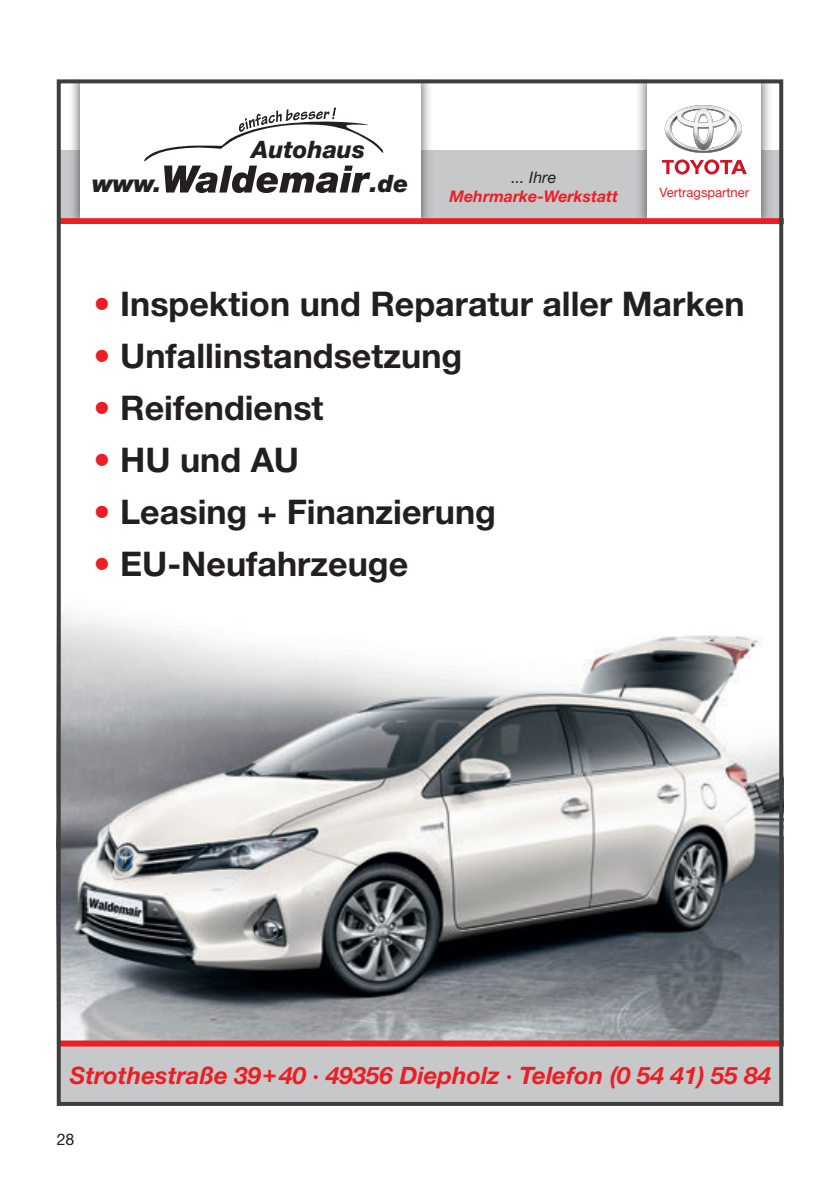
<style>
.page{position:relative;width:840px;height:1191px;background:#fff}
.page>*{position:absolute;margin:0;border:0;box-sizing:border-box;transform-origin:0 0}
.t1{font:700 34px "Helvetica Neue";color:#231f20}
.t2{font:italic 700 24px "Helvetica Neue";color:#ee1d23}
.t3{font:italic 800 24px "Helvetica Neue";color:#231f20}
.t4{font:italic 900 24px "Helvetica Neue";color:#231f20}
.t5{font:italic 700 16px/19.2px "Helvetica Neue";color:#ee1d23;text-align:center}
.t6{font:16px "Helvetica Neue";color:#231f20}
.t7{font:13px "Helvetica Neue";color:#ee1d23}
.s1{font-weight:400;color:#231f20}
.s2{font-weight:400;color:#ee1d23}
</style>
<div class="page">
<img style="left:62px;top:612px;width:715px;height:428px">
<div style="left:57px;top:1043px;width:725px;height:63px;background:#c7c8ca"></div>
<div style="left:57px;top:1040px;width:725px;height:6px;background:#ee1d23"></div>
<div style="left:57px;top:150px;width:725px;height:71px;background:#c7c8ca"></div>
<img style="left:638px;top:84px;width:132px;height:66px">
<img style="left:639px;top:150px;width:130px;height:68px">
<div style="left:647px;top:79px;width:113px;height:142px;background:#fff"></div>
<img style="left:71px;top:84px;width:358px;height:66px">
<img style="left:72px;top:150px;width:357px;height:68px">
<div style="left:80px;top:79px;width:340px;height:142px;background:#fff"></div>
<div style="left:57px;top:218px;width:725px;height:6px;background:#ee1d23"></div>
<svg style="left:144px;top:108px;width:239px;height:85px"></svg>
<svg style="left:661px;top:159px;width:85px;height:15px"></svg>
<svg style="left:664px;top:105px;width:77px;height:48px"></svg>
<img style="left:677px;top:106px;width:52px;height:11px">
<img style="left:677px;top:117px;width:52px;height:11px">
<img style="left:693px;top:108px;width:19px;height:15px">
<img style="left:693px;top:126px;width:19px;height:24px">
<div style="left:57px;top:79px;width:725px;height:1027px;border:4px solid #3e3e3f"></div>
<p class="t3" style="left:251px;top:135px;width:115px">Autohaus</p>
<p class="t4" style="left:92px;top:169px;width:71px">www.</p>
<p class="t4" style="left:369px;top:169px;width:40px">.de</p>
<p class="t5" style="left:449px;top:167px;width:170px"><span class="s1">... Ihre<br></span>Mehrmarke-Werkstatt</p>
<p class="t7" style="left:659px;top:185px;width:91px">Vertragspartner</p>
<p class="t1" style="left:94px;top:283px;width:652px"><span class="s2">•</span> Inspektion und Reparatur aller Marken</p>
<p class="t1" style="left:94px;top:335px;width:370px"><span class="s2">•</span> Unfallinstandsetzung</p>
<p class="t1" style="left:94px;top:387px;width:231px"><span class="s2">•</span> Reifendienst</p>
<p class="t1" style="left:94px;top:439px;width:207px"><span class="s2">•</span> HU und AU</p>
<p class="t1" style="left:94px;top:491px;width:403px"><span class="s2">•</span> Leasing + Finanzierung</p>
<p class="t1" style="left:94px;top:543px;width:316px"><span class="s2">•</span> EU-Neufahrzeuge</p>
<p class="t2" style="left:70px;top:1060px;width:702px">Strothestraße 39+40 · 49356 Diepholz · Telefon (0 54 41) 55 84</p>
<p class="t6" style="left:57px;top:1130px;width:19px">28</p>
</div>
